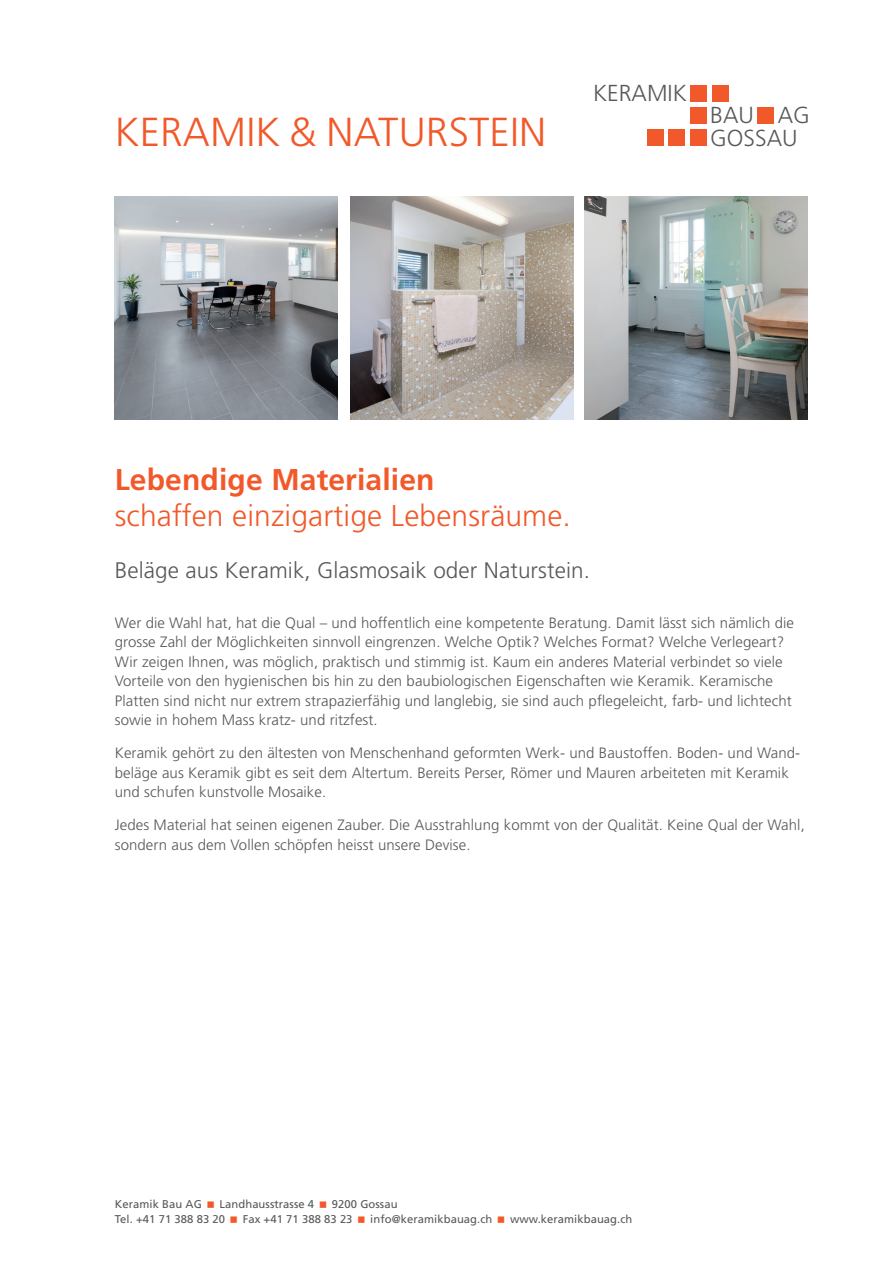
<style>
.page{position:relative;width:893px;height:1263px;background:#fff}
.page>*{position:absolute;margin:0;border:0;box-sizing:border-box;transform-origin:0 0}
.t1{font:300 40.5px "Frutiger CE";letter-spacing:.005em;color:#f1592a}
.t2{font:300 30px "Frutiger";letter-spacing:.005em;color:#f1592a}
.t3{font:700 30px "Frutiger CE";letter-spacing:.005em;color:#f1592a}
.t4{font:300 23.1px/22.2px "Frutiger";color:#57585a}
.t5{font:300 22.5px "Frutiger CE";letter-spacing:.005em;color:#57585a}
.t6{font:300 15px/19.5px "Frutiger CE";letter-spacing:.005em;color:#57585a}
.t7{font:11.25px "Frutiger";letter-spacing:.005em;color:#57585a}
</style>
<div class="page">
<div style="left:690px;top:85px;width:17px;height:17px;background:#f1592a"></div>
<div style="left:690px;top:107px;width:17px;height:17px;background:#f1592a"></div>
<div style="left:690px;top:129px;width:17px;height:17px;background:#f1592a"></div>
<div style="left:668px;top:129px;width:17px;height:17px;background:#f1592a"></div>
<div style="left:647px;top:129px;width:17px;height:17px;background:#f1592a"></div>
<div style="left:757px;top:107px;width:17px;height:17px;background:#f1592a"></div>
<div style="left:712px;top:85px;width:17px;height:17px;background:#f1592a"></div>
<img style="left:115px;top:197px;width:223px;height:223px">
<img style="left:585px;top:197px;width:223px;height:223px">
<img style="left:350px;top:197px;width:223px;height:223px">
<h1 class="t1" style="left:115px;top:108px;width:433px">KERAMIK &amp; NATURSTEIN</h1>
<h3 class="t4" style="left:593px;top:82px;width:95px">KERAMIK</h3>
<h3 class="t4" style="left:710px;top:104px;width:101px">BAU AG<br>GOSSAU</h3>
<h2 class="t3" style="left:115px;top:461px;width:321px">Lebendige Materialien</h2>
<h2 class="t2" style="left:115px;top:498px;width:458px">schaffen einzigartige Lebensräume.</h2>
<h3 class="t5" style="left:115px;top:557px;width:477px">Beläge aus Keramik, Glasmosaik oder Naturstein.</h3>
<p class="t6" style="left:115px;top:612px;width:681px">Wer die Wahl hat, hat die Qual – und hoffentlich eine kompetente Beratung. Damit lässt sich nämlich die grosse Zahl der Möglichkeiten sinnvoll eingrenzen. Welche Optik? Welches Format? Welche Verlegeart?<br>Wir zeigen Ihnen, was möglich, praktisch und stimmig ist. Kaum ein anderes Material verbindet so viele Vorteile von den hygienischen bis hin zu den baubiologischen Eigenschaften wie Keramik. Keramische Platten sind nicht nur extrem strapazierfähig und langlebig, sie sind auch pflegeleicht, farb- und lichtecht sowie in hohem Mass kratz- und ritzfest.</p>
<p class="t6" style="left:115px;top:743px;width:687px">Keramik gehört zu den ältesten von Menschenhand geformten Werk- und Baustoffen. Boden- und Wand&shy;beläge aus Keramik gibt es seit dem Altertum. Bereits Perser, Römer und Mauren arbeiteten mit Keramik und schufen kunstvolle Mosaike.</p>
<p class="t6" style="left:115px;top:815px;width:691px">Jedes Material hat seinen eigenen Zauber. Die Ausstrahlung kommt von der Qualität. Keine Qual der Wahl, sondern aus dem Vollen schöpfen heisst unsere Devise.</p>
<p class="t7" style="left:115px;top:1198px;width:89px">Keramik Bau AG</p>
<p class="t7" style="left:220px;top:1198px;width:96px">Landhausstrasse 4</p>
<p class="t7" style="left:332px;top:1198px;width:67px">9200 Gossau</p>
<p class="t7" style="left:115px;top:1213px;width:112px">Tel. +41 71 388 83 20</p>
<p class="t7" style="left:243px;top:1213px;width:111px">Fax +41 71 388 83 23</p>
<p class="t7" style="left:370px;top:1213px;width:123px">info@keramikbauag.ch</p>
<p class="t7" style="left:510px;top:1213px;width:124px">www.keramikbauag.ch</p>
</div>
